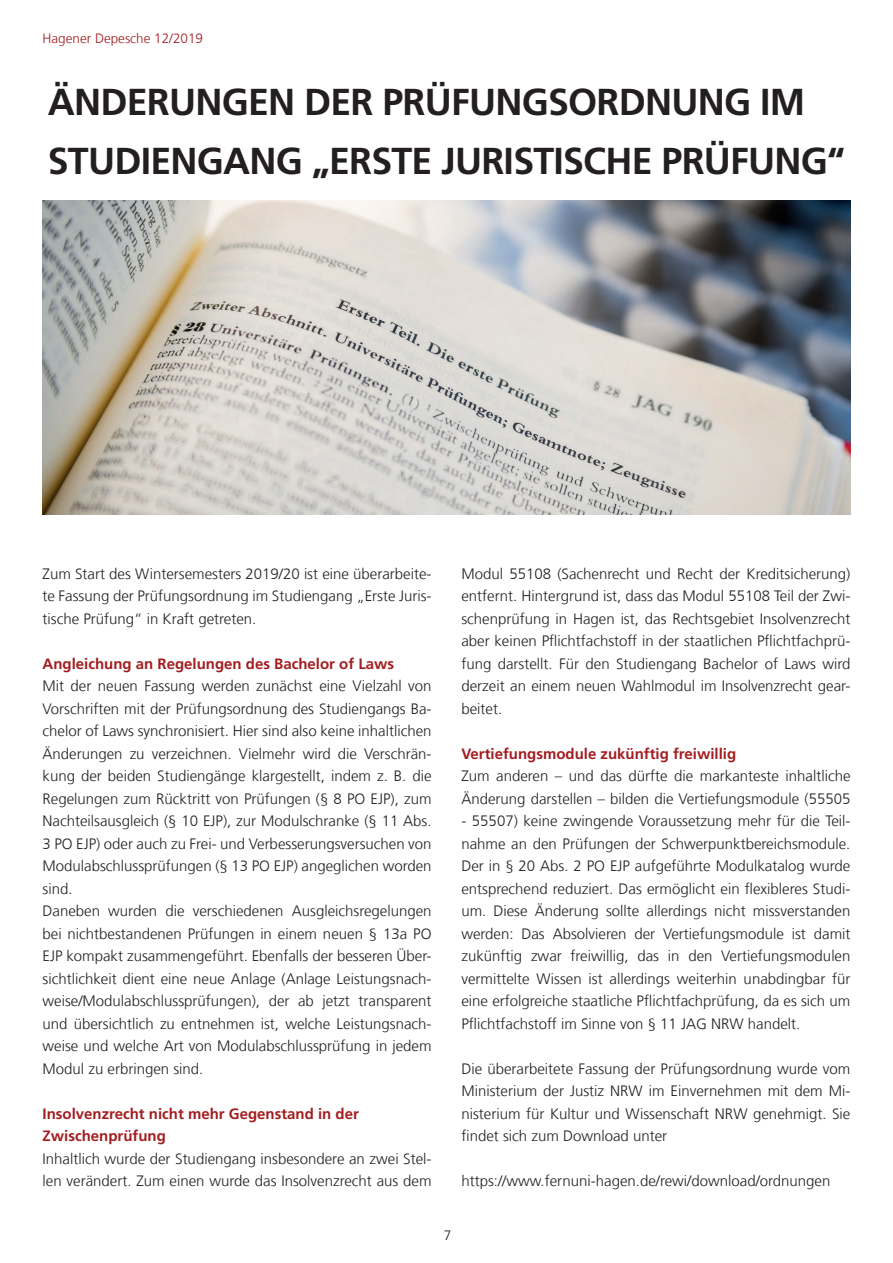
<style>
.page{position:relative;width:893px;height:1263px;background:#fff}
.page>*{position:absolute;margin:0;border:0;box-sizing:border-box;transform-origin:0 0}
.t1{font:700 37.5px/58.5px "Frutiger LT Com";letter-spacing:-.02em;color:#231f20}
.t2{font:300 15px/22.5px "Frutiger LT Com";color:#231f20;text-align:justify}
.t3{font:700 15px/22.5px "Frutiger LT Com";color:#a31d20}
.t4{font:300 13.5px "Frutiger LT Com";color:#a31d20}
.t5{font:300 13.5px "Frutiger LT Com";color:#231f20}
</style>
<div class="page">
<img style="left:43px;top:201px;width:807px;height:313px">
<p class="t4" style="left:43px;top:31px;width:162px">Hagener Depesche 12/2019</p>
<h1 class="t1" style="left:48px;top:73px;width:799px">ÄNDERUNGEN DER PRÜFUNGSORDNUNG IM<br>STUDIENGANG „ERSTE JURISTISCHE PRÜFUNG“</h1>
<p class="t2" style="left:43px;top:562px;width:391px">Zum Start des Wintersemesters 2019/20 ist eine überarbeite&shy;te Fassung der Prüfungsordnung im Studiengang „Erste Juris&shy;tische Prüfung“ in Kraft getreten.</p>
<p class="t3" style="left:43px;top:652px;width:353px">Angleichung an Regelungen des Bachelor of Laws</p>
<p class="t2" style="left:43px;top:675px;width:391px;text-align:left">Mit der neuen Fassung werden zunächst eine Vielzahl von Vorschriften mit der Prüfungsordnung des Studiengangs Ba&shy;chelor of Laws synchronisiert. Hier sind also keine inhaltlichen Änderungen zu verzeichnen. Vielmehr wird die Verschrän&shy;kung der beiden Studiengänge klargestellt, indem z. B. die Regelungen zum Rücktritt von Prüfungen (§ 8 PO EJP), zum Nachteilsausgleich (§ 10 EJP), zur Modulschranke (§ 11 Abs.<br>3 PO EJP) oder auch zu Frei- und Verbesserungsversuchen von Modulabschlussprüfungen (§ 13 PO EJP) angeglichen worden sind.<br>Daneben wurden die verschiedenen Ausgleichsregelungen bei nichtbestandenen Prüfungen in einem neuen § 13a PO EJP kompakt zusammengeführt. Ebenfalls der besseren Über&shy;sichtlichkeit dient eine neue Anlage (Anlage Leistungsnach&shy;weise/Modulabschlussprüfungen), der ab jetzt transparent und übersichtlich zu entnehmen ist, welche Leistungsnach&shy;weise und welche Art von Modulabschlussprüfung in jedem Modul zu erbringen sind.</p>
<p class="t3" style="left:43px;top:1102px;width:318px">Insolvenzrecht nicht mehr Gegenstand in der<br>Zwischenprüfung</p>
<p class="t2" style="left:43px;top:1147px;width:391px">Inhaltlich wurde der Studiengang insbesondere an zwei Stel&shy;len verändert. Zum einen wurde das Insolvenzrecht aus dem</p>
<p class="t2" style="left:461px;top:562px;width:391px">Modul 55108 (Sachenrecht und Recht der Kreditsicherung) entfernt. Hintergrund ist, dass das Modul 55108 Teil der Zwi&shy;schenprüfung in Hagen ist, das Rechtsgebiet Insolvenzrecht aber keinen Pflichtfachstoff in der staatlichen Pflichtfachprü&shy;fung darstellt. Für den Studiengang Bachelor of Laws wird derzeit an einem neuen Wahlmodul im Insolvenzrecht gear&shy;beitet.</p>
<p class="t3" style="left:461px;top:742px;width:276px">Vertiefungsmodule zukünftig freiwillig</p>
<p class="t2" style="left:461px;top:765px;width:391px">Zum anderen – und das dürfte die markanteste inhaltliche<br>Änderung darstellen – bilden die Vertiefungsmodule (55505</p>
<p class="t2" style="left:461px;top:810px;width:391px">- 55507) keine zwingende Voraussetzung mehr für die Teil&shy;nahme an den Prüfungen der Schwerpunktbereichsmodule.<br>Der in § 20 Abs. 2 PO EJP aufgeführte Modulkatalog wurde entsprechend reduziert. Das ermöglicht ein flexibleres Studi&shy;um. Diese Änderung sollte allerdings nicht missverstanden werden: Das Absolvieren der Vertiefungsmodule ist damit zukünftig zwar freiwillig, das in den Vertiefungsmodulen vermittelte Wissen ist allerdings weiterhin unabdingbar für eine erfolgreiche staatliche Pflichtfachprüfung, da es sich um Pflichtfachstoff im Sinne von § 11 JAG NRW handelt.</p>
<p class="t2" style="left:461px;top:1057px;width:391px">Die überarbeitete Fassung der Prüfungsordnung wurde vom Ministerium der Justiz NRW im Einvernehmen mit dem Mi&shy;nisterium für Kultur und Wissenschaft NRW genehmigt. Sie fi ndet sich zum Download unter</p>
<p class="t2" style="left:461px;top:1170px;width:371px">https://www.fernuni-hagen.de/rewi/download/ordnungen</p>
<p class="t5" style="left:444px;top:1228px;width:9px">7</p>
</div>
